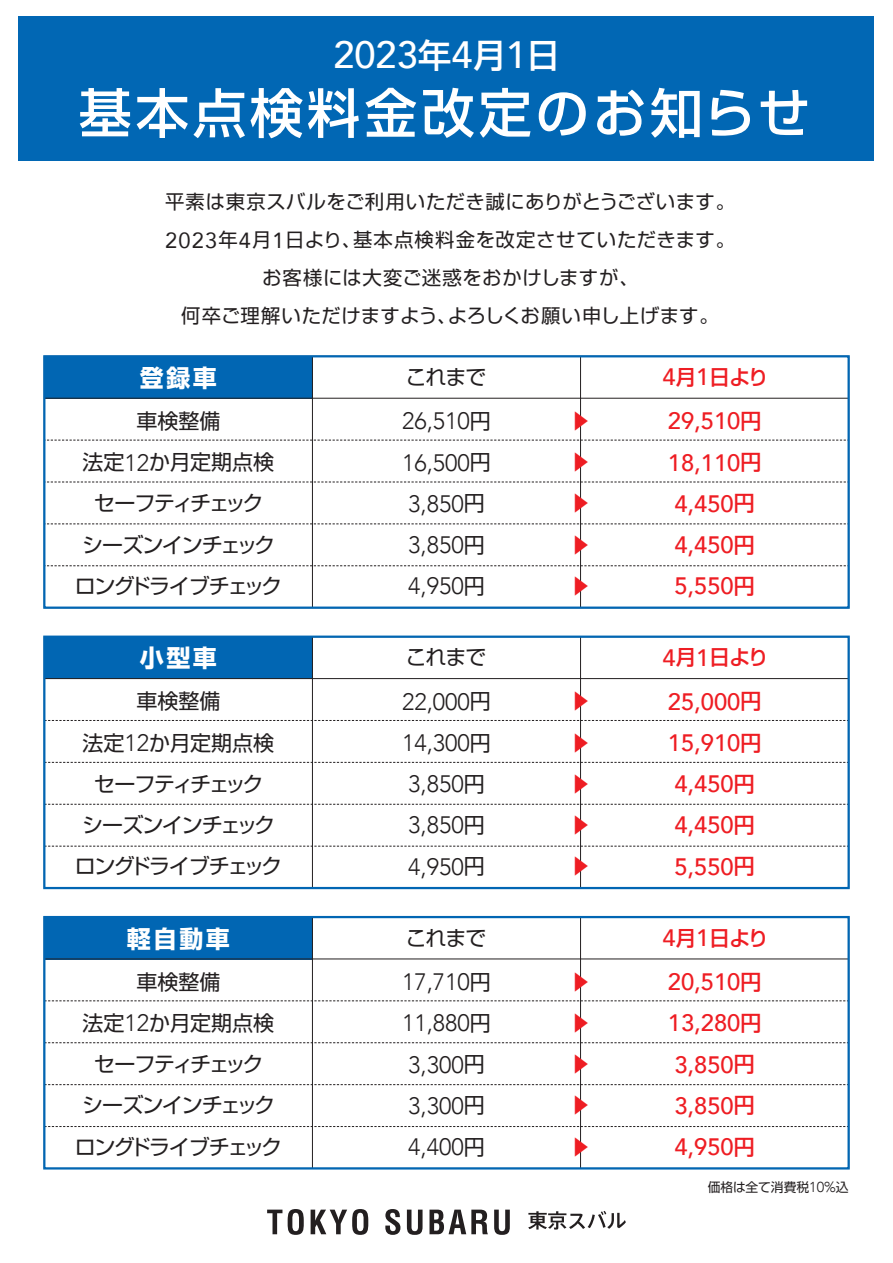
<style>
.page{position:relative;width:893px;height:1263px;background:#fff}
.page>*{position:absolute;margin:0;border:0;box-sizing:border-box;transform-origin:0 0}
.t1{font:500 53.1px "Shin Go Pro";letter-spacing:.075em;color:#fff}
.t2{font:500 37.95px "Avenir";color:#fff}
.t3{font:700 24px "Shin Go Pro";letter-spacing:.1em;color:#fff}
.t4{font:300 23.7px/41.2px "Avenir";color:#231f20}
.t5{font:500 23.7px/41.2px "Avenir";color:#ee1d23}
.t6{font:21px/41.2px "Shin Go Pro";letter-spacing:-.06em;color:#231f20;text-align:center}
.t7{font:500 21px/41.2px "Shin Go Pro";letter-spacing:-.08em;color:#ee1d23;text-align:justify}
.t8{font:19.35px/38px "Shin Go Pro";letter-spacing:.025em;color:#231f20;text-align:center}
.t9{font:12.75px "Shin Go Pro";letter-spacing:-.01em;color:#231f20}
.s1{font-family:"Shin Go Pro";font-size:33.6px}
.s2{font-family:"Avenir";font-size:21.9px}
.s3{font-family:"Avenir";font-weight:300;font-size:23.7px}
.s4{font-family:"Avenir";font-size:23.7px}
.s5{font-family:"Shin Go Pro";font-weight:400;font-size:21px}
.s6{font-family:"Shin Go Pro";font-size:21px}
.s7{font-family:"Avenir";font-weight:300;font-size:14.4px}
</style>
<div class="page">
<div style="left:19px;top:16px;width:855px;height:145px;background:#0167b4"></div>
<svg style="left:267px;top:1209px;width:15px;height:25px"></svg>
<svg style="left:288px;top:1209px;width:16px;height:26px"></svg>
<svg style="left:311px;top:1209px;width:57px;height:26px"></svg>
<svg style="left:385px;top:1209px;width:15px;height:26px"></svg>
<svg style="left:407px;top:1209px;width:16px;height:26px"></svg>
<svg style="left:429px;top:1209px;width:59px;height:25px"></svg>
<svg style="left:494px;top:1209px;width:16px;height:26px"></svg>
<svg style="left:528px;top:1211px;width:98px;height:18px"></svg>
<div style="left:44px;top:917px;width:268px;height:42px;background:#0166b3"></div>
<hr style="left:44px;top:958px;width:805px;height:1px;background:#231f20">
<svg style="left:46px;top:1000px;width:801px;height:1px"></svg>
<svg style="left:46px;top:1042px;width:801px;height:1px"></svg>
<svg style="left:46px;top:1084px;width:801px;height:1px"></svg>
<svg style="left:46px;top:1126px;width:801px;height:1px"></svg>
<hr style="left:312px;top:917px;width:1px;height:251px;background:#231f20">
<hr style="left:580px;top:917px;width:1px;height:251px;background:#231f20">
<div style="left:43px;top:916px;width:807px;height:253px;border:2px solid #0166b3"></div>
<div style="left:44px;top:637px;width:268px;height:42px;background:#0166b3"></div>
<hr style="left:44px;top:678px;width:805px;height:1px;background:#231f20">
<svg style="left:46px;top:720px;width:801px;height:1px"></svg>
<svg style="left:46px;top:762px;width:801px;height:1px"></svg>
<svg style="left:46px;top:804px;width:801px;height:1px"></svg>
<svg style="left:46px;top:846px;width:801px;height:1px"></svg>
<hr style="left:312px;top:637px;width:1px;height:251px;background:#231f20">
<hr style="left:580px;top:637px;width:1px;height:251px;background:#231f20">
<div style="left:43px;top:635px;width:807px;height:254px;border:2px solid #0166b3"></div>
<div style="left:44px;top:356px;width:268px;height:42px;background:#0166b3"></div>
<hr style="left:44px;top:398px;width:805px;height:1px;background:#231f20">
<svg style="left:47px;top:440px;width:799px;height:1px"></svg>
<svg style="left:47px;top:482px;width:799px;height:1px"></svg>
<svg style="left:47px;top:523px;width:799px;height:1px"></svg>
<svg style="left:47px;top:565px;width:799px;height:1px"></svg>
<hr style="left:312px;top:356px;width:1px;height:252px;background:#231f20">
<hr style="left:580px;top:356px;width:1px;height:252px;background:#231f20">
<div style="left:43px;top:355px;width:807px;height:254px;border:2px solid #0166b3"></div>
<h2 class="t2" style="left:333px;top:22px;width:228px">2023<span class="s1">年</span>4<span class="s1">月</span>1<span class="s1">日</span></h2>
<h1 class="t1" style="left:79px;top:69px;width:733px">基本点検料金改定のお知らせ</h1>
<p class="t8" style="left:165px;top:181px;width:572px">平素は東京スバルをご利用いただき誠にありがとうございます。<br><span class="s2">2023</span>年<span class="s2">4</span>月<span class="s2">1</span>日より、基本点検料金を改定させていただきます。お客様には大変ご迷惑をおかけしますが、<br>何卒ご理解いただけますよう、よろしくお願い申し上げます。</p>
<p class="t3" style="left:140px;top:359px;width:78px">登録車</p>
<p class="t6" style="left:406px;top:354px;width:82px">これまで</p>
<p class="t6" style="left:75px;top:398px;width:209px">車検整備<br>法定<span class="s3">12</span>か月定期点検セーフティチェック<br>シーズンインチェックロングドライブチェック</p>
<p class="t7" style="left:662px;top:354px;width:108px"><span class="s4">4</span>月<span class="s4">1</span>日より</p>
<p class="t7" style="left:570px;top:398px;width:22px">▶ ▶ ▶ ▶ ▶</p>
<p class="t4" style="left:402px;top:400px;width:90px">26,510<span class="s5">円<br></span>16,500<span class="s5">円<br></span>3,850<span class="s5">円<br></span>3,850<span class="s5">円<br></span>4,950<span class="s5">円</span></p>
<p class="t5" style="left:668px;top:399px;width:95px">29,510<span class="s6">円<br></span>18,110<span class="s6">円<br></span>4,450<span class="s6">円<br></span>4,450<span class="s6">円<br></span>5,550<span class="s6">円</span></p>
<p class="t3" style="left:140px;top:639px;width:78px">小型車</p>
<p class="t6" style="left:406px;top:634px;width:82px">これまで</p>
<p class="t6" style="left:75px;top:678px;width:209px">車検整備<br>法定<span class="s3">12</span>か月定期点検セーフティチェック<br>シーズンインチェックロングドライブチェック</p>
<p class="t7" style="left:662px;top:634px;width:108px"><span class="s4">4</span>月<span class="s4">1</span>日より</p>
<p class="t7" style="left:570px;top:678px;width:22px">▶ ▶ ▶ ▶ ▶</p>
<p class="t4" style="left:402px;top:681px;width:90px">22,000<span class="s5">円<br></span>14,300<span class="s5">円<br></span>3,850<span class="s5">円<br></span>3,850<span class="s5">円<br></span>4,950<span class="s5">円</span></p>
<p class="t5" style="left:668px;top:679px;width:95px">25,000<span class="s6">円<br></span>15,910<span class="s6">円<br></span>4,450<span class="s6">円<br></span>4,450<span class="s6">円<br></span>5,550<span class="s6">円</span></p>
<p class="t3" style="left:127px;top:919px;width:105px">軽自動車</p>
<p class="t6" style="left:406px;top:914px;width:82px">これまで</p>
<p class="t6" style="left:75px;top:958px;width:209px">車検整備<br>法定<span class="s3">12</span>か月定期点検セーフティチェック<br>シーズンインチェックロングドライブチェック</p>
<p class="t7" style="left:662px;top:914px;width:108px"><span class="s4">4</span>月<span class="s4">1</span>日より</p>
<p class="t4" style="left:402px;top:961px;width:90px">17,710<span class="s5">円<br></span>11,880<span class="s5">円<br></span>3,300<span class="s5">円<br></span>3,300<span class="s5">円<br></span>4,400<span class="s5">円</span></p>
<p class="t7" style="left:570px;top:958px;width:22px">▶ ▶ ▶ ▶ ▶</p>
<p class="t5" style="left:668px;top:960px;width:95px">20,510<span class="s6">円<br></span>13,280<span class="s6">円<br></span>3,850<span class="s6">円<br></span>3,850<span class="s6">円<br></span>4,950<span class="s6">円</span></p>
<p class="t9" style="left:708px;top:1176px;width:142px">価格は全て消費税<span class="s7">10%</span>込</p>
</div>
